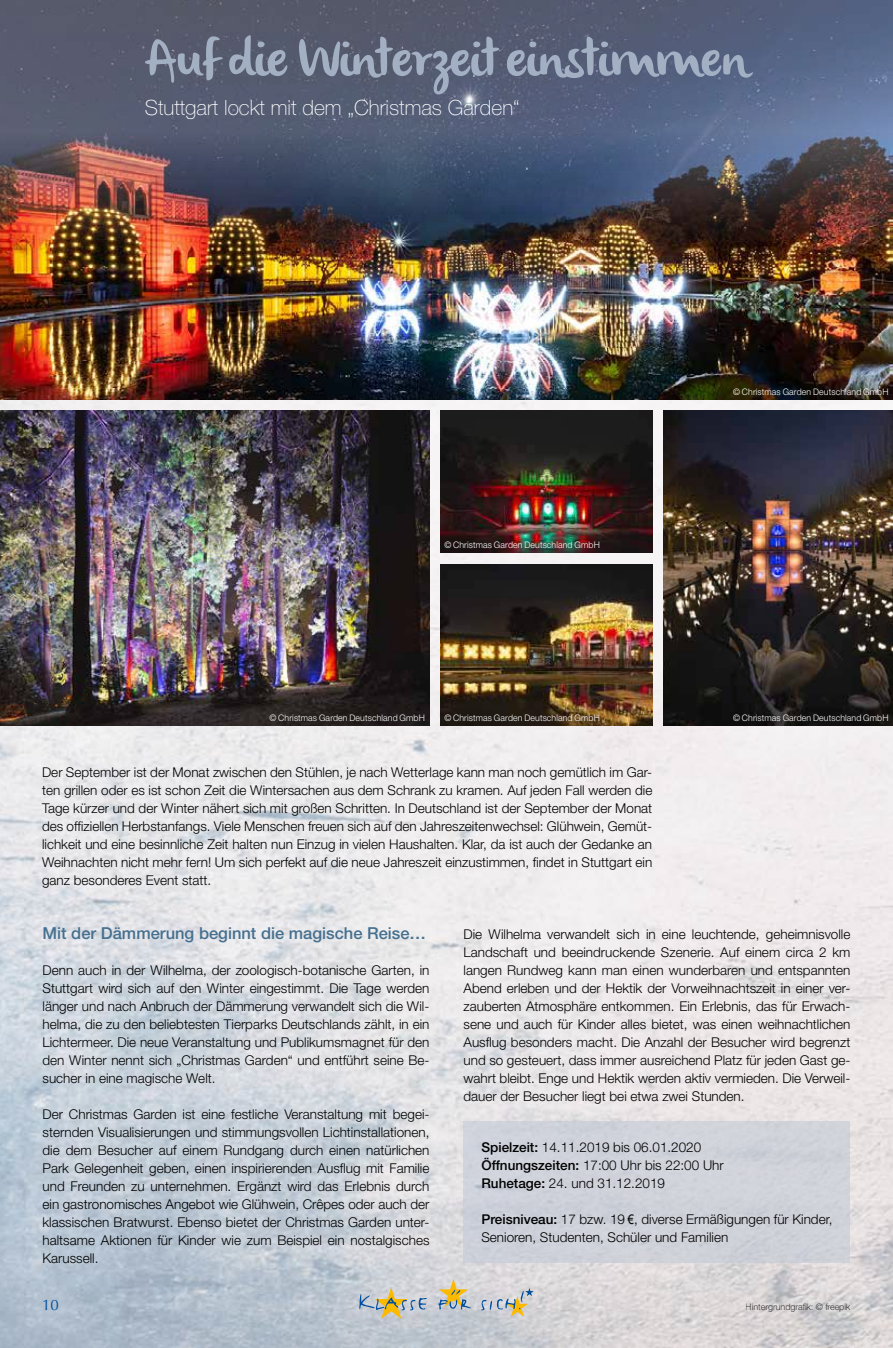
<style>
.page{position:relative;width:893px;height:1348px;background:#fff}
.page>*{position:absolute;margin:0;border:0;box-sizing:border-box;transform-origin:0 0}
.t1{font:52.5px "olivier";color:#a3b0c3}
.t2{font:100 21px "Helvetica Neue";color:#fff}
.t3{font:500 16.5px "Helvetica Neue";color:#457090}
.t4{font:15px "Optima";color:#004f9f}
.t5{font:300 13.5px/18px "Helvetica Neue";color:#000;text-align:justify}
.t6{font:300 9px "Helvetica Neue";letter-spacing:.015em;color:#fff}
.t7{font:300 9px "Helvetica Neue";letter-spacing:-.01em;color:#000}
.s1{font-weight:500}
.s2{font-family:"Arial Narrow";font-weight:400}
</style>
<div class="page">
<img style="left:0;top:400px;width:893px;height:948px">
<svg style="left:359px;top:1287px;width:68px;height:32px;background:#c0c0b3"></svg>
<svg style="left:438px;top:1279px;width:34px;height:30px"></svg>
<svg style="left:479px;top:1288px;width:55px;height:29px;background:#c6c6c1"></svg>
<img style="left:0;top:246px;width:893px;height:154px">
<img style="left:0;top:411px;width:429px;height:314px">
<div style="left:463px;top:1121px;width:387px;height:142px;background:#cfd2da"></div>
<img style="left:440px;top:411px;width:213px;height:141px">
<img style="left:440px;top:564px;width:213px;height:161px">
<img style="left:663px;top:411px;width:230px;height:314px">
<img style="left:0;top:0;width:893px;height:246px">
<h1 class="t1" style="left:145px;top:28px;width:605px">Auf die Winterzeit einstimmen</h1>
<h2 class="t2" style="left:145px;top:95px;width:377px">Stuttgart lockt mit dem „Christmas Garden“</h2>
<p class="t6" style="left:444px;top:539px;width:157px">© Christmas Garden Deutschland GmbH</p>
<p class="t6" style="left:733px;top:386px;width:157px">© Christmas Garden Deutschland GmbH</p>
<p class="t6" style="left:269px;top:713px;width:157px">© Christmas Garden Deutschland GmbH</p>
<p class="t6" style="left:444px;top:713px;width:157px">© Christmas Garden Deutschland GmbH</p>
<p class="t6" style="left:733px;top:713px;width:157px">© Christmas Garden Deutschland GmbH</p>
<p class="t5" style="left:42px;top:763px;width:612px">Der September ist der Monat zwischen den Stühlen, je nach Wetterlage kann man noch gemütlich im Gar&shy;ten grillen oder es ist schon Zeit die Wintersachen aus dem Schrank zu kramen. Auf jeden Fall werden die Tage kürzer und der Winter nähert sich mit großen Schritten. In Deutschland ist der September der Monat des offiziellen Herbstanfangs. Viele Menschen freuen sich auf den Jahreszeitenwechsel: Glühwein, Gemüt&shy;lichkeit und eine besinnliche Zeit halten nun Einzug in vielen Haushalten. Klar, da ist auch der Gedanke an Weihnachten nicht mehr fern! Um sich perfekt auf die neue Jahreszeit einzustimmen, findet in Stuttgart ein ganz besonderes Event statt.</p>
<p class="t3" style="left:43px;top:923px;width:385px">Mit der Dämmerung beginnt die magische Reise…</p>
<p class="t5" style="left:43px;top:961px;width:388px">Denn auch in der Wilhelma, der zoologisch-botanische Garten, in Stuttgart wird sich auf den Winter eingestimmt. Die Tage werden länger und nach Anbruch der Dämmerung verwandelt sich die Wil&shy;helma, die zu den beliebtesten Tierparks Deutschlands zählt, in ein Lichtermeer. Die neue Veranstaltung und Publikumsmagnet für den den Winter nennt sich „Christmas Garden“ und entführt seine Be&shy;sucher in eine magische Welt.</p>
<p class="t5" style="left:43px;top:1105px;width:388px">Der Christmas Garden ist eine festliche Veranstaltung mit begei&shy;sternden Visualisierungen und stimmungsvollen Lichtinstallationen, die dem Besucher auf einem Rundgang durch einen natürlichen Park Gelegenheit geben, einen inspirierenden Ausflug mit Familie und Freunden zu unternehmen. Ergänzt wird das Erlebnis durch ein gastronomisches Angebot wie Glühwein, Crêpes oder auch der klassischen Bratwurst. Ebenso bietet der Christmas Garden unter&shy;haltsame Aktionen für Kinder wie zum Beispiel ein nostalgisches Karussell.</p>
<p class="t4" style="left:42px;top:1296px;width:18px">10</p>
<p class="t5" style="left:463px;top:924px;width:388px">Die Wilhelma verwandelt sich in eine leuchtende, geheimnisvolle Landschaft und beeindruckende Szenerie. Auf einem circa 2 km langen Rundweg kann man einen wunderbaren und entspannten Abend erleben und der Hektik der Vorweihnachtszeit in einer ver&shy;zauberten Atmosphäre entkommen. Ein Erlebnis, das für Erwach&shy;sene und auch für Kinder alles bietet, was einen weihnachtlichen Ausflug besonders macht. Die Anzahl der Besucher wird begrenzt und so gesteuert, dass immer ausreichend Platz für jeden Gast ge&shy;wahrt bleibt. Enge und Hektik werden aktiv vermieden. Die Verweil&shy;dauer der Besucher liegt bei etwa zwei Stunden.</p>
<p class="t5" style="left:481px;top:1138px;width:244px;text-align:left"><span class="s1">Spielzeit:</span> 14.11.2019 bis 06.01.2020<br><span class="s1">Öffnungszeiten:</span> 17:00 Uhr bis 22:00 Uhr<br><span class="s1">Ruhetage:</span> 24. und 31.12.2019</p>
<p class="t5" style="left:481px;top:1210px;width:353px"><span class="s1">Preisniveau:</span> 17 bzw. 19 <span class="s2">€</span>, diverse Ermäßigungen für Kinder,<br>Senioren, Studenten, Schüler und Familien</p>
<p class="t7" style="left:746px;top:1301px;width:106px">Hintergrundgrafik: © freepik</p>
</div>
